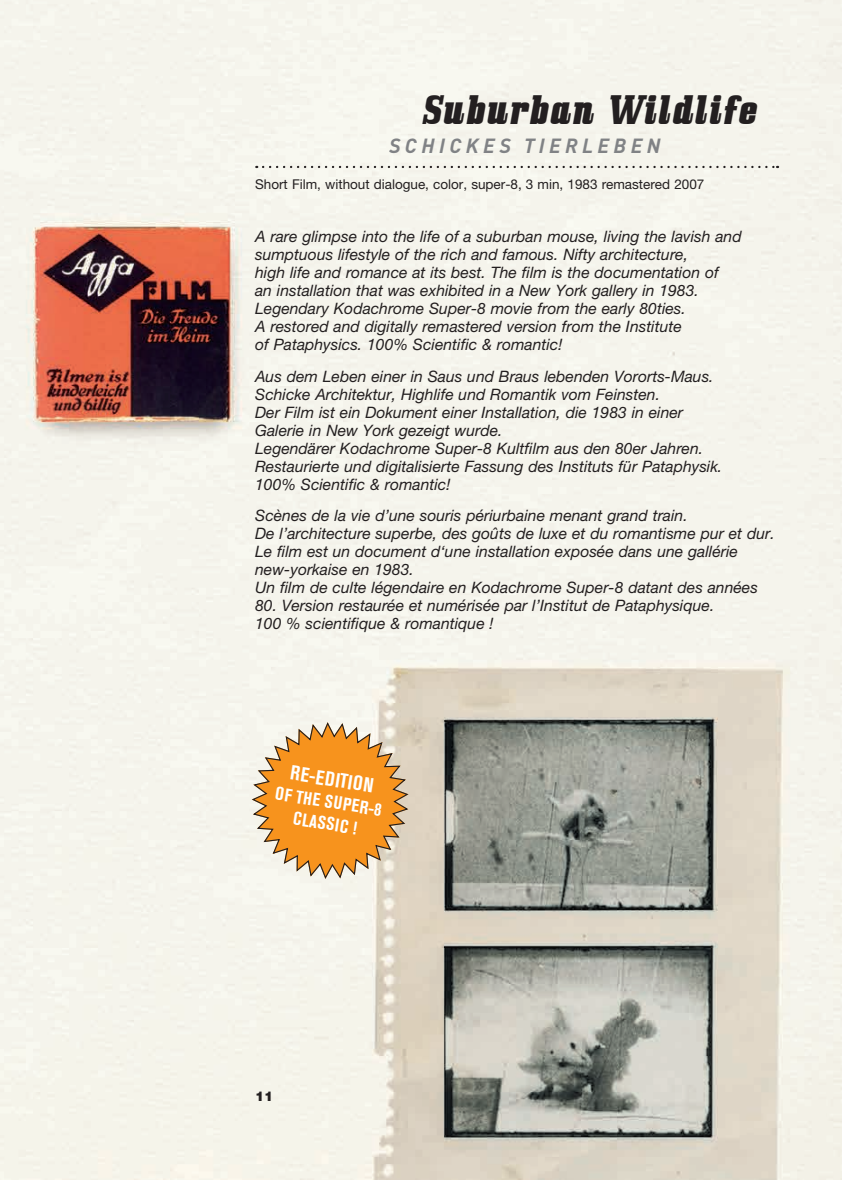
<style>
.page{position:relative;width:842px;height:1180px;background:#fff}
.page>*{position:absolute;margin:0;border:0;box-sizing:border-box;transform-origin:0 0}
.t1{font:italic 36px "Bullpen";letter-spacing:.05em;color:#231f20}
.t2{font:italic 700 20.25px "DIN";letter-spacing:.22em;color:#808285}
.t3{font:700 condensed 20.25px "Akzidenz Grotesk BE";color:#fff}
.t4{font:700 condensed 18.22px/21.8px "Akzidenz Grotesk BE";color:#fff;text-align:center}
.t5{font:italic 15.75px/18px "Helvetica Neue";color:#231f20}
.t6{font:13.5px "Helvetica Neue";color:#231f20}
.t7{font:900 13.5px "Helvetica Neue";color:#231f20}
</style>
<div class="page">
<img style="left:0;top:0;width:842px;height:1180px">
<svg style="left:263px;top:166px;width:515px;height:2px"></svg>
<svg style="left:250px;top:721px;width:160px;height:159px;background:#eaad63"></svg>
<h1 class="t1" style="left:421px;top:89px;width:336px">Suburban Wildlife</h1>
<p class="t2" style="left:389px;top:133px;width:273px">SCHICKES TIERLEBEN</p>
<p class="t6" style="left:255px;top:176px;width:451px">Short Film, without dialogue, color, super-8, 3 min, 1983 remastered 2007</p>
<p class="t5" style="left:255px;top:227px;width:488px">A rare glimpse into the life of a suburban mouse, living the lavish and sumptuous lifestyle of the rich and famous. Nifty architecture,<br>high life and romance at its best. The film is the documentation of<br>an installation that was exhibited in a New York gallery in 1983.<br>Legendary Kodachrome Super-8 movie from the early 80ties.<br>A restored and digitally remastered version from the Institute<br>of Pataphysics. 100% Scientific &amp; romantic!</p>
<p class="t5" style="left:255px;top:367px;width:469px">Aus dem Leben einer in Saus und Braus lebenden Vororts-Maus.<br>Schicke Architektur, Highlife und Romantik vom Feinsten.<br>Der Film ist ein Dokument einer Installation, die 1983 in einer Galerie in New York gezeigt wurde.<br>Legendärer Kodachrome Super-8 Kultfilm aus den 80er Jahren.<br>Restaurierte und digitalisierte Fassung des Instituts für Pataphysik.<br>100% Scientific &amp; romantic!</p>
<p class="t5" style="left:255px;top:506px;width:521px">Scènes de la vie d’une souris périurbaine menant grand train.<br>De l’architecture superbe, des goûts de luxe et du romantisme pur et dur.<br>Le film est un document d‘une installation exposée dans une gallérie new-yorkaise en 1983.<br>Un film de culte légendaire en Kodachrome Super-8 datant des années</p>
<p class="t5" style="left:255px;top:596px;width:461px">80. Version restaurée et numérisée par l’Institut de Pataphysique.<br>100 % scientifique &amp; romantique !</p>
<p class="t3" style="left:292px;top:761px;width:85px;rotate:9deg">Re-Edition</p>
<p class="t4" style="left:277px;top:782px;width:109px;rotate:9deg">of the Super-8<br>Class ic !</p>
<p class="t7" style="left:255px;top:1088px;width:20px">11</p>
</div>
